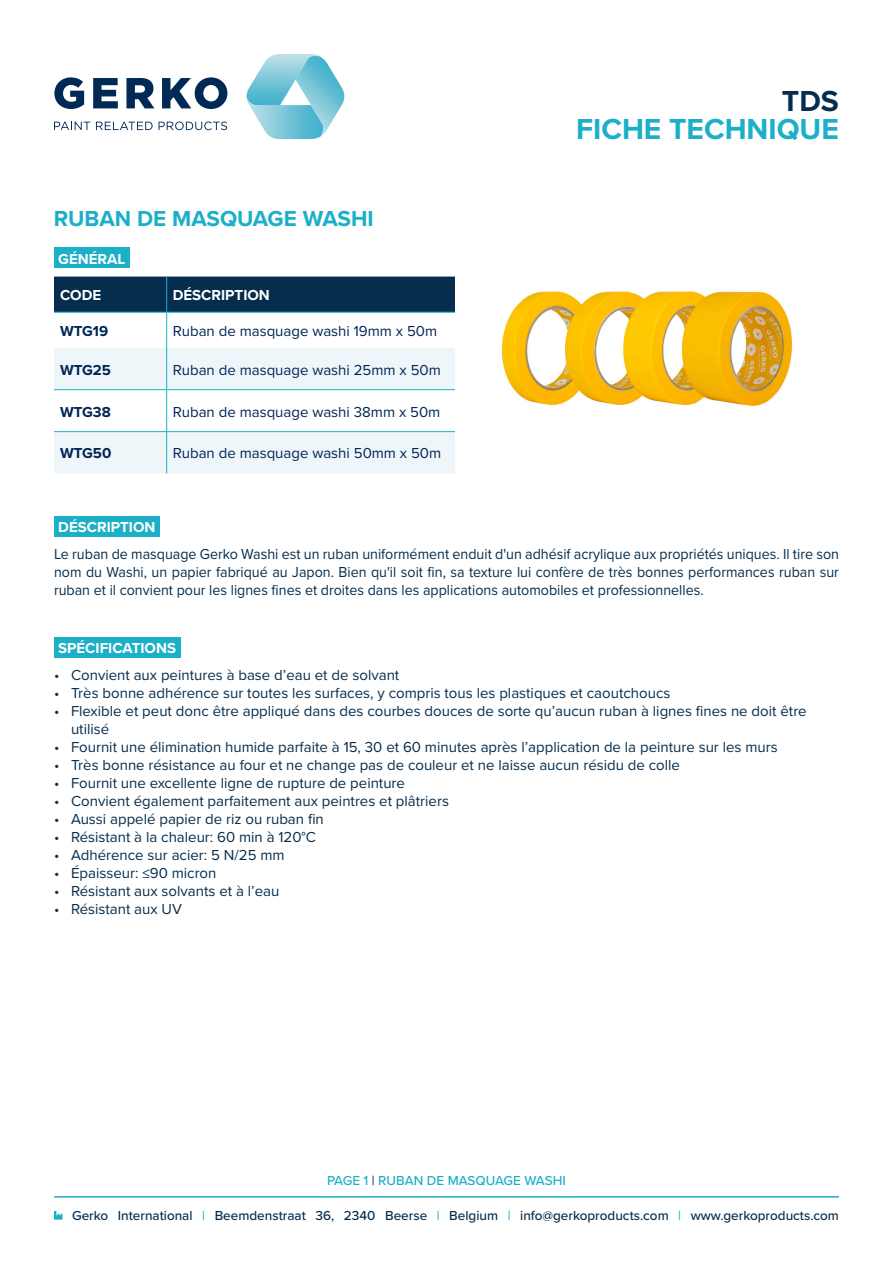
<style>
.page{position:relative;width:893px;height:1263px;background:#fff}
.page>*{position:absolute;margin:0;border:0;box-sizing:border-box;transform-origin:0 0}
.t1{font:700 30px "Proxima Nova";color:#1bafc8}
.t2{font:700 30px "Proxima Nova";color:#062d4d}
.t3{font:700 22.5px "Proxima Nova";color:#1bafc8}
.Alineastijl{font:15px/18px "Proxima Nova";color:#062d4d}
.Alineastijl-2{font:15px/18px "Proxima Nova";color:#062d4d;text-align:justify;scale:.95 1}
.t4{font:15px "Proxima Nova";color:#012556}
.t5{font:700 15px "Proxima Nova";color:#fff}
.t6{font:700 15px "Proxima Nova";color:#012556}
.t7{font:500 13.5px "Proxima Nova";color:#062d4d}
.t8{font:500 13.5px "Proxima Nova";color:#1bafc8}
.s1{color:#062d4d}
.s2{color:#1bafc8}
</style>
<div class="page">
<div style="left:54px;top:516px;width:106px;height:20px;background:#1bafc8"></div>
<div style="left:54px;top:637px;width:126px;height:21px;background:#1bafc8"></div>
<div style="left:54px;top:247px;width:75px;height:21px;background:#1bafc8"></div>
<div style="left:54px;top:277px;width:401px;height:35px;background:#062d4d"></div>
<svg style="left:54px;top:348px;width:401px;height:125px;fill:#eff6fa"></svg>
<hr style="left:166px;top:277px;width:1px;height:35px;background:#1bafc8">
<hr style="left:54px;top:312px;width:113px;height:1px;background:#1bafc8">
<hr style="left:167px;top:312px;width:667px;height:1px;background:#1bafc8">
<hr style="left:166px;top:313px;width:1px;height:35px;background:#1bafc8">
<hr style="left:166px;top:348px;width:1px;height:41px;background:#1bafc8">
<hr style="left:166px;top:432px;width:1px;height:41px;background:#1bafc8">
<hr style="left:54px;top:389px;width:113px;height:1px;background:#1bafc8">
<hr style="left:167px;top:389px;width:667px;height:1px;background:#1bafc8">
<hr style="left:166px;top:390px;width:1px;height:41px;background:#1bafc8">
<hr style="left:54px;top:431px;width:113px;height:1px;background:#1bafc8">
<hr style="left:167px;top:431px;width:667px;height:1px;background:#1bafc8">
<svg style="left:54px;top:122px;width:36px;height:8px"></svg>
<svg style="left:96px;top:122px;width:57px;height:8px"></svg>
<svg style="left:159px;top:122px;width:68px;height:8px"></svg>
<svg style="left:54px;top:77px;width:30px;height:32px"></svg>
<svg style="left:93px;top:78px;width:25px;height:30px"></svg>
<svg style="left:126px;top:78px;width:28px;height:30px"></svg>
<svg style="left:162px;top:77px;width:65px;height:32px"></svg>
<svg style="left:246px;top:54px;width:98px;height:85px"></svg>
<svg style="left:54px;top:1211px;width:8px;height:8px"></svg>
<hr style="left:54px;top:1196px;width:785px;height:1px;background:#1bafc8">
<img style="left:456px;top:291px;width:378px;height:141px">
<p class="t3" style="left:54px;top:202px;width:321px">RUBAN DE MASQUAGE WASHI</p>
<p class="t5" style="left:58px;top:247px;width:68px">GÉNÉRAL</p>
<p class="t5" style="left:60px;top:284px;width:43px">CODE</p>
<p class="t5" style="left:173px;top:284px;width:99px">DÉSCRIPTION</p>
<p class="t6" style="left:60px;top:320px;width:50px">WTG19</p>
<p class="t4" style="left:173px;top:320px;width:266px">Ruban de masquage washi 19mm x 50m</p>
<p class="t6" style="left:60px;top:358px;width:53px">WTG25</p>
<p class="t4" style="left:173px;top:358px;width:270px">Ruban de masquage washi 25mm x 50m</p>
<p class="t6" style="left:60px;top:400px;width:52px">WTG38</p>
<p class="t4" style="left:173px;top:400px;width:269px">Ruban de masquage washi 38mm x 50m</p>
<p class="t6" style="left:60px;top:442px;width:53px">WTG50</p>
<p class="t4" style="left:173px;top:442px;width:270px">Ruban de masquage washi 50mm x 50m</p>
<p class="t5" style="left:58px;top:516px;width:99px">DÉSCRIPTION</p>
<p class="t2" style="left:782px;top:78px;width:58px">TDS</p>
<p class="t1" style="left:576px;top:107px;width:264px">FICHE TECHNIQUE</p>
<p class="Alineastijl-2" style="left:54px;top:544px;width:828px">Le ruban de masquage Gerko Washi est un ruban uniformément enduit d'un adhésif acrylique aux propriétés uniques. Il tire son nom du Washi, un papier fabriqué au Japon. Bien qu'il soit fin, sa texture lui confère de très bonnes performances ruban sur ruban et il convient pour les lignes fines et droites dans les applications automobiles et professionnelles.</p>
<p class="t5" style="left:58px;top:637px;width:119px">SPÉCIFICATIONS</p>
<p class="Alineastijl" style="left:54px;top:665px;width:347px">• Convient aux peintures à base d’eau et de solvant</p>
<p class="Alineastijl" style="left:54px;top:683px;width:618px">• Très bonne adhérence sur toutes les surfaces, y compris tous les plastiques et caoutchoucs</p>
<p class="Alineastijl" style="left:71px;top:701px;width:737px;text-indent:-17px">• Flexible et peut donc être appliqué dans des courbes douces de sorte qu’aucun ruban à lignes fines ne doit être utilisé</p>
<p class="Alineastijl" style="left:54px;top:737px;width:725px">• Fournit une élimination humide parfaite à 15, 30 et 60 minutes après l’application de la peinture sur les murs</p>
<p class="Alineastijl" style="left:54px;top:755px;width:628px">• Très bonne résistance au four et ne change pas de couleur et ne laisse aucun résidu de colle</p>
<p class="Alineastijl" style="left:54px;top:773px;width:353px">• Fournit une excellente ligne de rupture de peinture</p>
<p class="Alineastijl" style="left:54px;top:791px;width:396px">• Convient également parfaitement aux peintres et plâtriers</p>
<p class="Alineastijl" style="left:54px;top:809px;width:271px">• Aussi appelé papier de riz ou ruban fin</p>
<p class="Alineastijl" style="left:54px;top:827px;width:264px">• Résistant à la chaleur: 60 min à 120°C</p>
<p class="Alineastijl" style="left:54px;top:845px;width:232px">• Adhérence sur acier: 5 N/25 mm</p>
<p class="Alineastijl" style="left:54px;top:863px;width:164px">• Épaisseur: ≤90 micron</p>
<p class="Alineastijl" style="left:54px;top:881px;width:227px">• Résistant aux solvants et à l’eau</p>
<p class="Alineastijl" style="left:54px;top:899px;width:130px">• Résistant aux UV</p>
<p class="t8" style="left:327px;top:1170px;width:240px">PAGE 1 <span class="s1">|</span> RUBAN DE MASQUAGE WASHI</p>
<p class="t7" style="left:72px;top:1205px;width:768px">Gerko International <span class="s2">|</span> Beemdenstraat 36, 2340 Beerse <span class="s2">|</span> Belgium <span class="s2">|</span> info@gerkoproducts.com <span class="s2">|</span> www.gerkoproducts.com</p>
</div>
